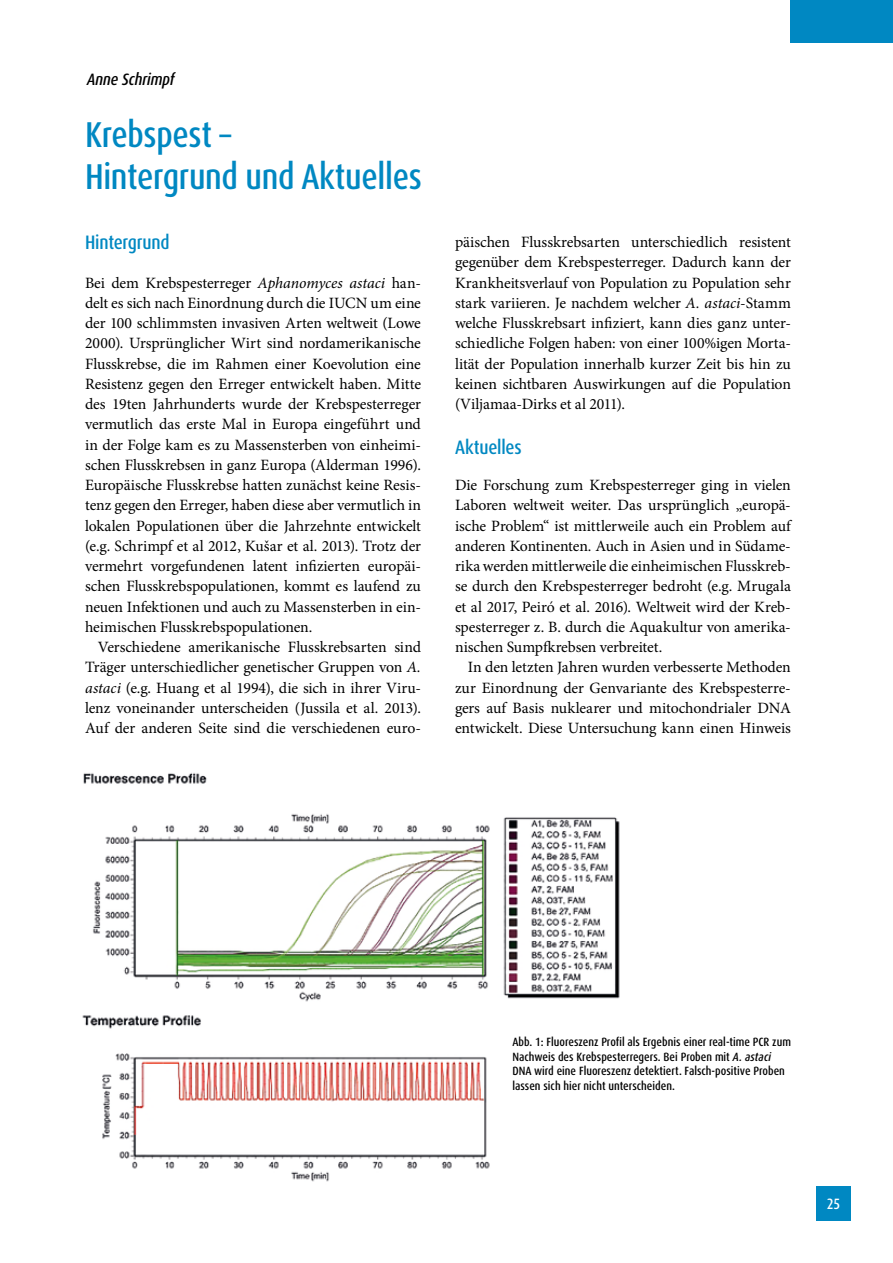
<style>
.page{position:relative;width:893px;height:1263px;background:#fff}
.page>*{position:absolute;margin:0;border:0;box-sizing:border-box;transform-origin:0 0}
.t1{font:500 condensed 36px/42px "Dax Pro";letter-spacing:-.01em;color:#0088c2}
.t2{font:500 condensed 19.5px "Dax Pro";letter-spacing:-.01em;color:#0088c2}
.t3{font:italic 500 condensed 16.5px "Dax Pro";letter-spacing:-.01em;color:#000}
.t4{font:15.75px/20.2px "Minion Pro";letter-spacing:-.01em;color:#000;text-align:justify}
.t5{font:500 condensed 15px "Dax Pro";color:#fff}
.t6{font:500 condensed 12px/14.4px "Dax Pro";color:#000}
.s1{font-style:italic}
</style>
<div class="page">
<div style="left:816px;top:1186px;width:34px;height:34px;background:#0088c2"></div>
<div style="left:791px;top:0;width:102px;height:43px;background:#0088c2"></div>
<img style="left:82px;top:773px;width:538px;height:409px">
<p class="t3" style="left:87px;top:69px;width:89px">Anne Schrimpf</p>
<h1 class="t1" style="left:85px;top:114px;width:338px">Krebspest –<br>Hintergrund und Aktuelles</h1>
<p class="t2" style="left:85px;top:230px;width:86px">Hintergrund</p>
<p class="t4" style="left:85px;top:272px;width:337px">Bei dem Krebspesterreger <span class="s1">Aphanomyces astaci</span> han&shy;delt es sich nach Einordnung durch die IUCN um eine der 100 schlimmsten invasiven Arten weltweit (Lowe 2000). Ursprünglicher Wirt sind nordamerikanische Flusskrebse, die im Rahmen einer Koevolution eine Resistenz gegen den Erreger entwickelt haben. Mitte des 19ten Jahrhunderts wurde der Krebspesterreger vermutlich das erste Mal in Europa eingeführt und in der Folge kam es zu Massensterben von einheimi&shy;schen Flusskrebsen in ganz Europa (Alderman 1996).<br>Europäische Flusskrebse hatten zunächst keine Resis&shy;tenz gegen den Erreger, haben diese aber vermutlich in lokalen Populationen über die Jahrzehnte entwickelt (e.g. Schrimpf et al 2012, Kušar et al. 2013). Trotz der vermehrt vorgefundenen latent infizierten europäi&shy;schen Flusskrebspopulationen, kommt es laufend zu neuen Infektionen und auch zu Massensterben in ein&shy;heimischen Flusskrebspopulationen.</p>
<p class="t4" style="left:85px;top:637px;width:337px;text-indent:13px">Verschiedene amerikanische Flusskrebsarten sind Träger unterschiedlicher genetischer Gruppen von <span class="s1">A. astaci</span> (e.g. Huang et al 1994), die sich in ihrer Viru&shy;lenz voneinander unterscheiden (Jussila et al. 2013).<br>Auf der anderen Seite sind die verschiedenen euro-</p>
<p class="t4" style="left:455px;top:232px;width:337px">päischen Flusskrebsarten unterschiedlich resistent gegenüber dem Krebspesterreger. Dadurch kann der Krankheitsverlauf von Population zu Population sehr stark variieren. Je nachdem welcher <span class="s1">A. astaci</span>-Stamm welche Flusskrebsart infiziert, kann dies ganz unter&shy;schiedliche Folgen haben: von einer 100%igen Morta&shy;lität der Population innerhalb kurzer Zeit bis hin zu keinen sichtbaren Auswirkungen auf die Population (Viljamaa-Dirks et al 2011).</p>
<p class="t2" style="left:455px;top:434px;width:68px">Aktuelles</p>
<p class="t4" style="left:455px;top:475px;width:337px">Die Forschung zum Krebspesterreger ging in vielen Laboren weltweit weiter. Das ursprünglich „europä&shy;ische Problem“ ist mittlerweile auch ein Problem auf anderen Kontinenten. Auch in Asien und in Südame&shy;rika werden mittlerweile die einheimischen Flusskreb&shy;se durch den Krebspesterreger bedroht (e.g. Mrugala et al 2017, Peiró et al. 2016). Weltweit wird der Kreb&shy;spesterreger z. B. durch die Aquakultur von amerika&shy;nischen Sumpfkrebsen verbreitet.</p>
<p class="t4" style="left:455px;top:657px;width:337px;text-indent:13px">In den letzten Jahren wurden verbesserte Methoden zur Einordnung der Genvariante des Krebspesterre&shy;gers auf Basis nuklearer und mitochondrialer DNA entwickelt. Diese Untersuchung kann einen Hinweis</p>
<p class="t6" style="left:512px;top:1035px;width:280px">Abb. 1: Fluoreszenz Profil als Ergebnis einer real-time PCR zum Nachweis des Krebspesterregers. Bei Proben mit <span class="s1">A. astaci </span>DNA wird eine Fluoreszenz detektiert. Falsch-positive Proben lassen sich hier nicht unterscheiden.</p>
<p class="t5" style="left:827px;top:1194px;width:15px">25</p>
</div>
